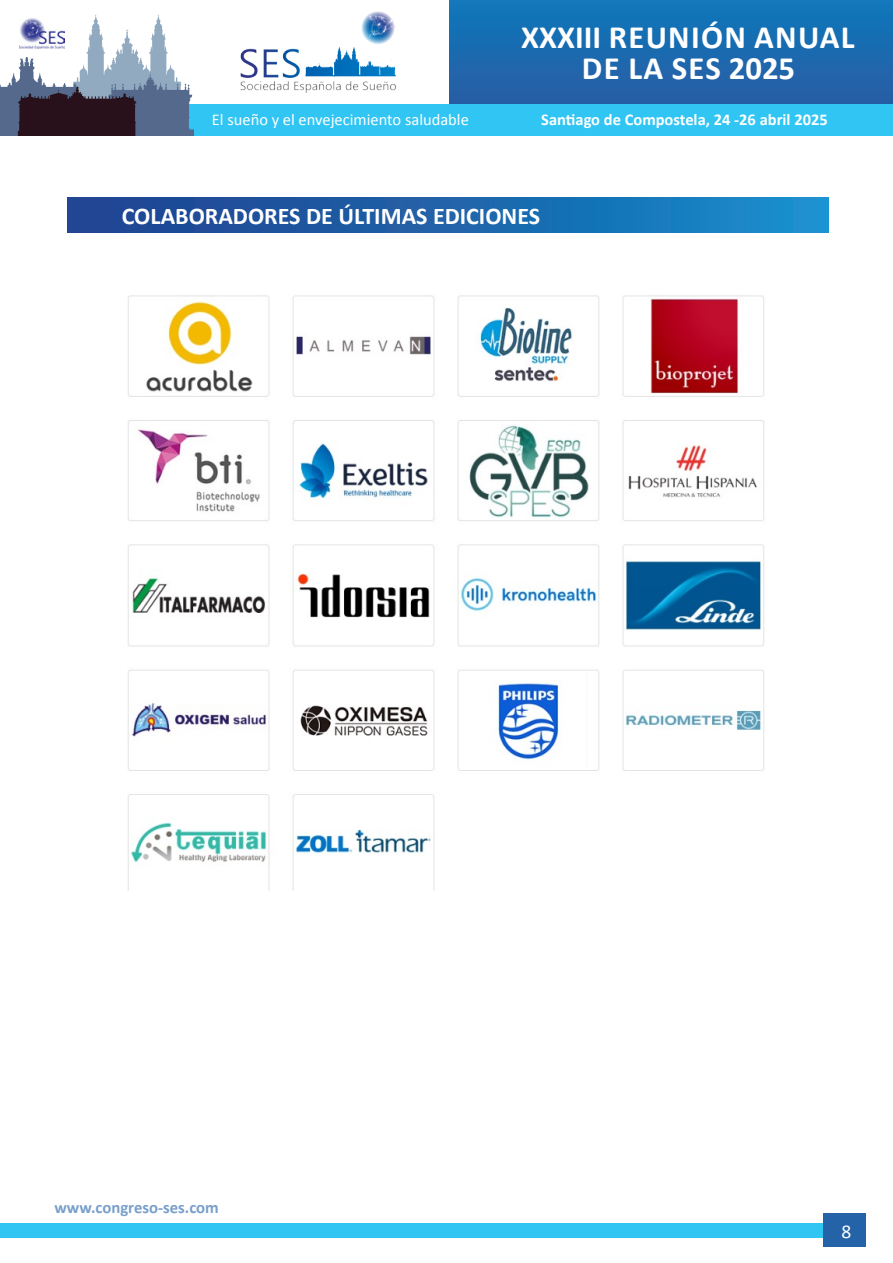
<style>
.page{position:relative;width:893px;height:1263px;background:#fff}
.page>*{position:absolute;margin:0;border:0;box-sizing:border-box;transform-origin:0 0}
.t1{font:700 32.7px/31.2px "Calibri";letter-spacing:.04em;color:#fff;text-align:center}
.t2{font:700 24px "Calibri";color:#fff}
.t3{font:19.5px "Calibri";color:#fff}
.t4{font:700 16.65px "Calibri";color:#2563a9}
.t5{font:700 16.5px "Calibri";color:#fff}
.t6{font:16.5px "Calibri";color:#fff}
</style>
<div class="page">
<div style="left:0;top:1223px;width:846px;height:14px;background:#30c5f3"></div>
<div style="left:824px;top:1213px;width:42px;height:34px;background:#2563a9"></div>
<div style="left:449px;top:0;width:444px;height:233px;background:linear-gradient(to right,#1b6aaf,#1b6aaf)"></div>
<div style="left:173px;top:104px;width:720px;height:39px;background:#30c5f3"></div>
<svg style="left:0;top:14px;width:194px;height:122px"></svg>
<img style="left:240px;top:11px;width:156px;height:82px">
<svg style="left:305px;top:65px;width:30px;height:11px"></svg>
<svg style="left:344px;top:46px;width:10px;height:14px"></svg>
<div style="left:0;top:136px;width:893px;height:213px;background:#fff"></div>
<div style="left:68px;top:197px;width:760px;height:35px;background:linear-gradient(to right,#213e8d,#188ecc)"></div>
<img style="left:127px;top:295px;width:637px;height:596px">
<h1 class="t1" style="left:521px;top:21px;width:335px">XXXIII REUNIÓN ANUAL<br>DE LA SES 2025</h1>
<p class="t6" style="left:212px;top:108px;width:259px">El sueño y el envejecimiento saludable</p>
<p class="t5" style="left:541px;top:108px;width:288px">Santiago de Compostela, 24 -26 abril 2025</p>
<p class="t2" style="left:122px;top:199px;width:420px">COLABORADORES DE ÚLTIMAS EDICIONES</p>
<p class="t4" style="left:54px;top:1196px;width:166px">www.congreso-ses.com</p>
<p class="t3" style="left:841px;top:1217px;width:11px">8</p>
</div>
